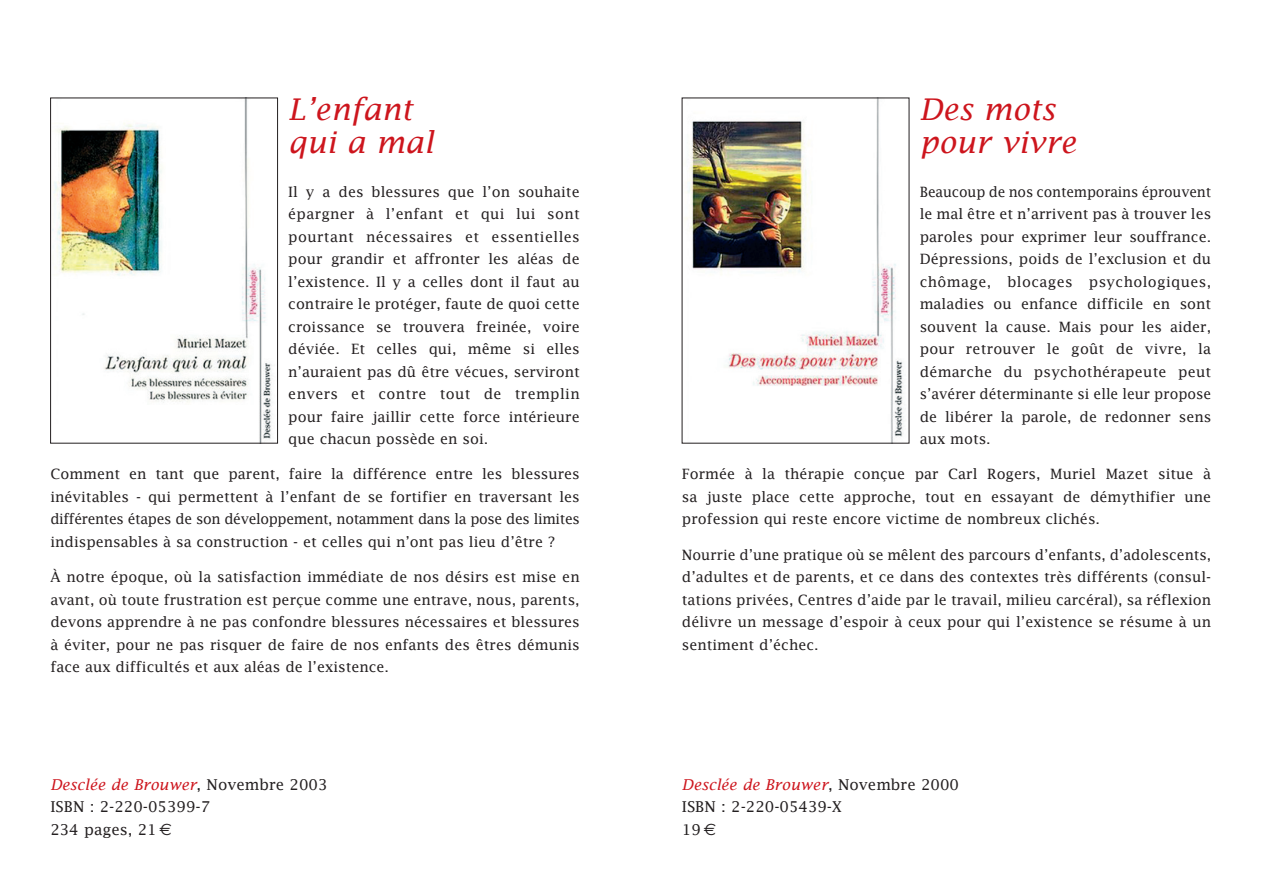
<style>
.page{position:relative;width:1263px;height:893px;background:#fff}
.page>*{position:absolute;margin:0;border:0;box-sizing:border-box;transform-origin:0 0}
.t1{font:italic 30px/33px "Lucida Fax";color:#cd151d}
.t2{font:15px/22.5px "Lucida Fax";color:#231f20}
.t3{font:14.25px/22.5px "Lucida Fax";color:#231f20;text-align:justify}
.t4{font:14.25px/22.5px "Lucida Fax";color:#231f20;text-align:justify;scale:.96 1}
.s1{font-style:italic;color:#cd151d}
.s2{font-family:"Euro Sans";font-size:16.5px}
</style>
<div class="page">
<img style="left:52px;top:100px;width:220px;height:341px">
<div style="left:50px;top:98px;width:228px;height:345px;border:1px solid #231f20"></div>
<img style="left:685px;top:100px;width:219px;height:341px">
<h1 class="t1" style="left:288px;top:92px;width:147px">L’enfant qui a mal</h1>
<p class="t3" style="left:288px;top:180px;width:293px">Il y a des blessures que l’on souhaite épargner à l’enfant et qui lui sont pourtant nécessaires et essentielles pour grandir et affronter les aléas de l’existence. Il y a celles dont il faut au contraire le protéger, faute de quoi cette croissance se trouvera freinée, voire déviée. Et celles qui, même si elles n’auraient pas dû être vécues, serviront envers et contre tout de tremplin pour faire jaillir cette force intérieure que chacun possède en soi.</p>
<p class="t3" style="left:50px;top:463px;width:531px">Comment en tant que parent, faire la différence entre les blessures inévitables - qui permettent à l’enfant de se fortifier en traversant les différentes étapes de son développement, notamment dans la pose des limites indispensables à sa construction - et celles qui n’ont pas lieu d’être ?</p>
<p class="t3" style="left:50px;top:565px;width:531px">À notre époque, où la satisfaction immédiate de nos désirs est mise en avant, où toute frustration est perçue comme une entrave, nous, parents, devons apprendre à ne pas confondre blessures nécessaires et blessures à éviter, pour ne pas risquer de faire de nos enfants des êtres démunis face aux difficultés et aux aléas de l’existence.</p>
<p class="t2" style="left:50px;top:773px;width:279px"><span class="s1">Desclée de Brouwer</span>, Novembre 2003<br>ISBN : 2-220-05399-7<br>234 pages, 21 <span class="s2">€</span></p>
<h1 class="t1" style="left:920px;top:92px;width:158px">Des mots pour vivre</h1>
<p class="t4" style="left:920px;top:180px;width:305px">Beaucoup de nos contemporains éprouvent le mal être et n’arrivent pas à trouver les paroles pour exprimer leur souffrance.<br>Dépressions, poids de l’exclusion et du chômage, blocages psychologiques, maladies ou enfance difficile en sont souvent la cause. Mais pour les aider, pour retrouver le goût de vivre, la démarche du psychothérapeute peut s’avérer déterminante si elle leur propose de libérer la parole, de redonner sens aux mots.</p>
<p class="t3" style="left:682px;top:463px;width:531px">Formée à la thérapie conçue par Carl Rogers, Muriel Mazet situe à sa juste place cette approche, tout en essayant de démythifier une profession qui reste encore victime de nombreux clichés.</p>
<p class="t3" style="left:682px;top:543px;width:531px">Nourrie d’une pratique où se mêlent des parcours d’enfants, d’adolescents, d’adultes et de parents, et ce dans des contextes très différents (consul&shy;tations privées, Centres d’aide par le travail, milieu carcéral), sa réflexion délivre un message d’espoir à ceux pour qui l’existence se résume à un sentiment d’échec.</p>
<p class="t2" style="left:682px;top:773px;width:279px"><span class="s1">Desclée de Brouwer</span>, Novembre 2000<br>ISBN : 2-220-05439-X<br>19<span class="s2">€</span></p>
</div>
